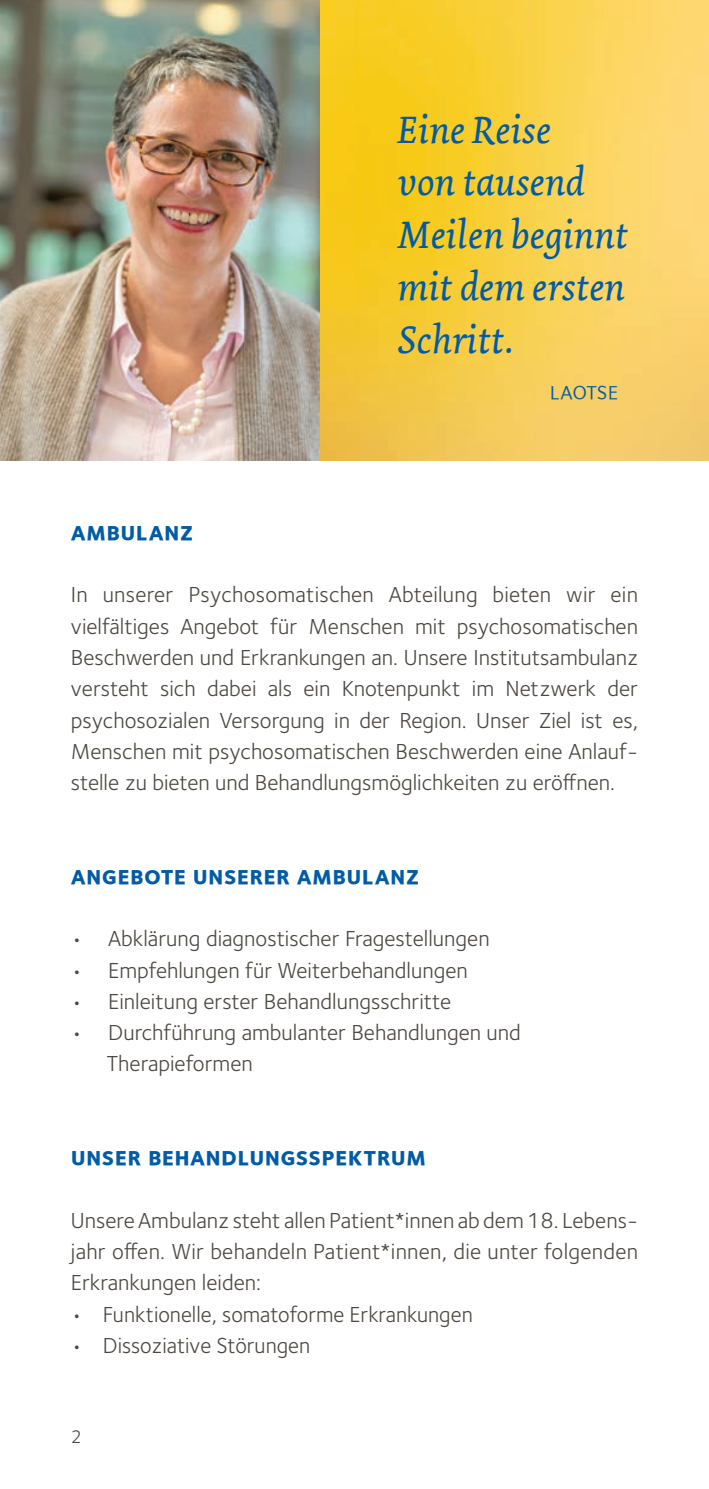
<style>
.page{position:relative;width:709px;height:1489px;background:#fff}
.page>*{position:absolute;margin:0;border:0;box-sizing:border-box;transform-origin:0 0}
.t1{font:italic 40px/52.5px "Dolly";color:#015ba7}
.t2{font:26.25px "Foundry Sterling Bold Expert";letter-spacing:.01em;color:#015ba7}
.t3{font:25px "Foundry Sterling Book Expert";letter-spacing:-.01em;color:#015ba7}
.t4{font:22.5px/31.2px "Foundry Sterling OT2";color:#4c4740;text-align:justify}
.t5{font:18.75px "Foundry Sterling OT2";color:#4c4740}
</style>
<div class="page">
<img style="left:319px;top:0;width:390px;height:461px">
<img style="left:0;top:0;width:319px;height:461px">
<p class="t2" style="left:71px;top:515px;width:124px">ambulanz</p>
<h1 class="t1" style="left:398px;top:104px;width:232px">Eine Reise<br>von tausend<br>Meilen beginnt mit dem ersten<br>Schritt.</h1>
<p class="t3" style="left:550px;top:376px;width:70px">laotse</p>
<p class="t4" style="left:71px;top:577px;width:568px">In unserer Psychosomatischen Abteilung bieten wir ein vielfältiges Angebot für Menschen mit psychosomatischen Beschwerden und Erkrankungen an. Unsere Institutsambulanz versteht sich dabei als ein Knotenpunkt im Netzwerk der psychosozialen Versorgung in der Region. Unser Ziel ist es, Menschen mit psychosomatischen Beschwerden eine Anlauf&shy;stelle zu bieten und Behandlungsmöglichkeiten zu eröffnen.</p>
<p class="t2" style="left:71px;top:859px;width:350px">angebote unserer ambulanz</p>
<p class="t4" style="left:71px;top:921px;width:420px">• Abklärung diagnostischer Fragestellungen</p>
<p class="t4" style="left:71px;top:952px;width:398px">• Empfehlungen für Weiterbehandlungen</p>
<p class="t4" style="left:71px;top:984px;width:382px">• Einleitung erster Behandlungsschritte</p>
<p class="t4" style="left:106px;top:1015px;width:416px;text-indent:-35px">• Durchführung ambulanter Behandlungen und<br>Therapieformen</p>
<p class="t2" style="left:71px;top:1140px;width:357px">unser behandlungsspektrum</p>
<p class="t4" style="left:71px;top:1202px;width:568px">Unsere Ambulanz steht allen Patient*innen ab dem 18. Lebens&shy;jahr offen. Wir behandeln Patient*innen, die unter folgenden Erkrankungen leiden:</p>
<p class="t4" style="left:71px;top:1296px;width:403px">• Funktionelle, somatoforme Erkrankungen</p>
<p class="t4" style="left:71px;top:1327px;width:241px">• Dissoziative Störungen</p>
<p class="t5" style="left:71px;top:1422px;width:13px">2</p>
</div>
